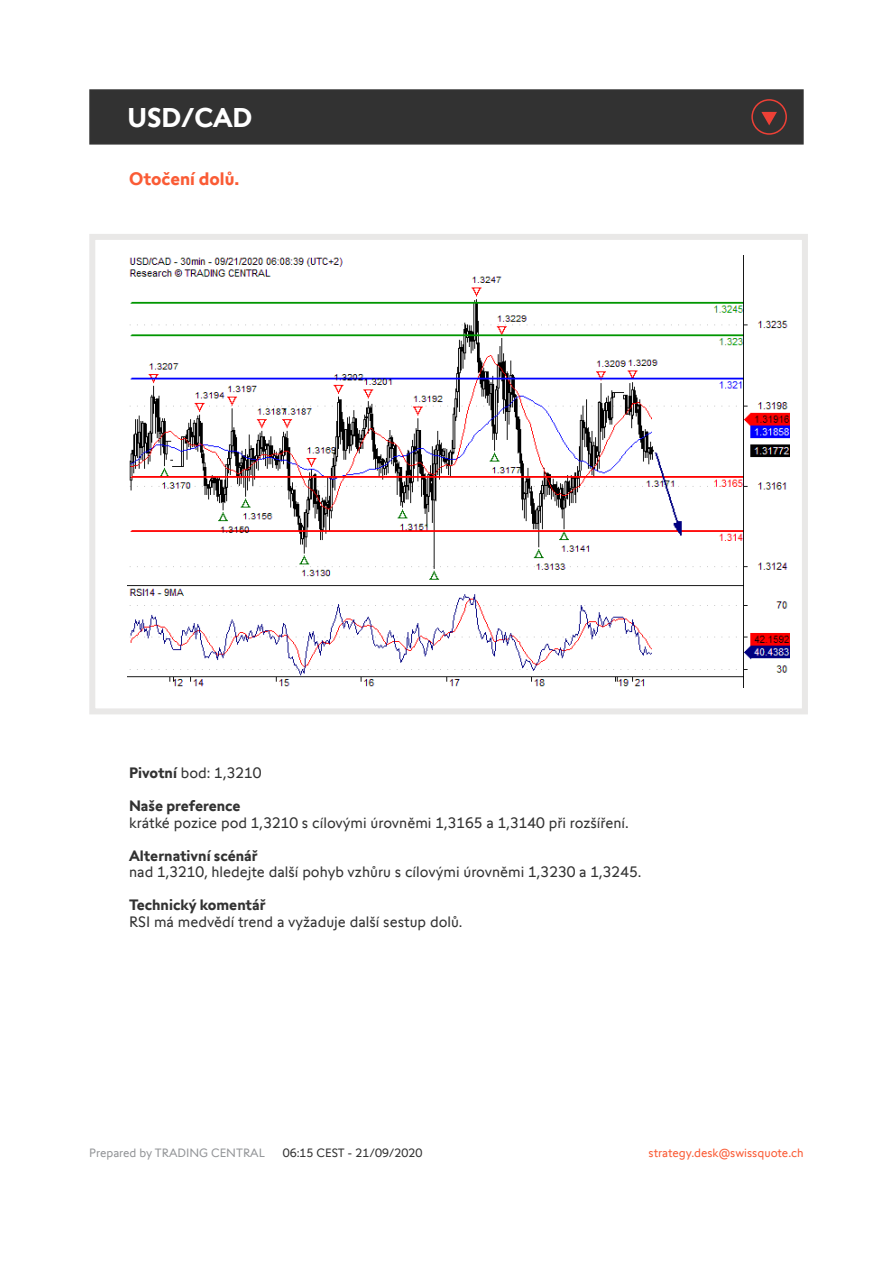
<style>
.page{position:relative;width:893px;height:1263px;background:#fff}
.page>*{position:absolute;margin:0;border:0;box-sizing:border-box;transform-origin:0 0}
.t1{font:700 27px "Swissquote CT";color:#fff}
.t2{font:700 18px "Swissquote CT";color:#fa5b35}
.t3{font:15px "Swissquote CT";color:#323232}
.t4{font:700 15px "Swissquote CT";color:#323232}
.t5{font:12px "Swissquote CT";color:#fa5b35}
.t6{font:12px "Swissquote CT";color:#939598}
.t7{font:12px "Swissquote CT";color:#323232}
.s1{font-weight:700}
</style>
<div class="page">
<div style="left:89px;top:234px;width:719px;height:480px;border:6px solid #e9e8e7"></div>
<div style="left:89px;top:89px;width:715px;height:56px;background:#323232;border:2px solid #323232"></div>
<img style="left:128px;top:255px;width:661px;height:432px">
<svg style="left:751px;top:99px;width:36px;height:36px"></svg>
<h1 class="t1" style="left:128px;top:101px;width:126px">USD/CAD</h1>
<p class="t2" style="left:129px;top:168px;width:112px">Otočení dolů.</p>
<p class="t3" style="left:129px;top:764px;width:134px"><span class="s1">Pivotní</span> bod: 1,3210</p>
<p class="t4" style="left:129px;top:797px;width:113px">Naše preference</p>
<p class="t3" style="left:129px;top:814px;width:501px">krátké pozice pod 1,3210 s cílovými úrovněmi 1,3165 a 1,3140 při rozšíření.</p>
<p class="t4" style="left:129px;top:846px;width:130px">Alternativní scénář</p>
<p class="t3" style="left:129px;top:863px;width:514px">nad 1,3210, hledejte další pohyb vzhůru s cílovými úrovněmi 1,3230 a 1,3245.</p>
<p class="t4" style="left:129px;top:896px;width:138px">Technický komentář</p>
<p class="t3" style="left:129px;top:913px;width:335px">RSI má medvědí trend a vyžaduje další sestup dolů.</p>
<p class="t6" style="left:89px;top:1145px;width:177px">Prepared by TRADING CENTRAL</p>
<p class="t7" style="left:283px;top:1145px;width:141px">06:15 CEST - 21/09/2020</p>
<p class="t5" style="left:649px;top:1145px;width:157px">strategy.desk@swissquote.ch</p>
</div>
